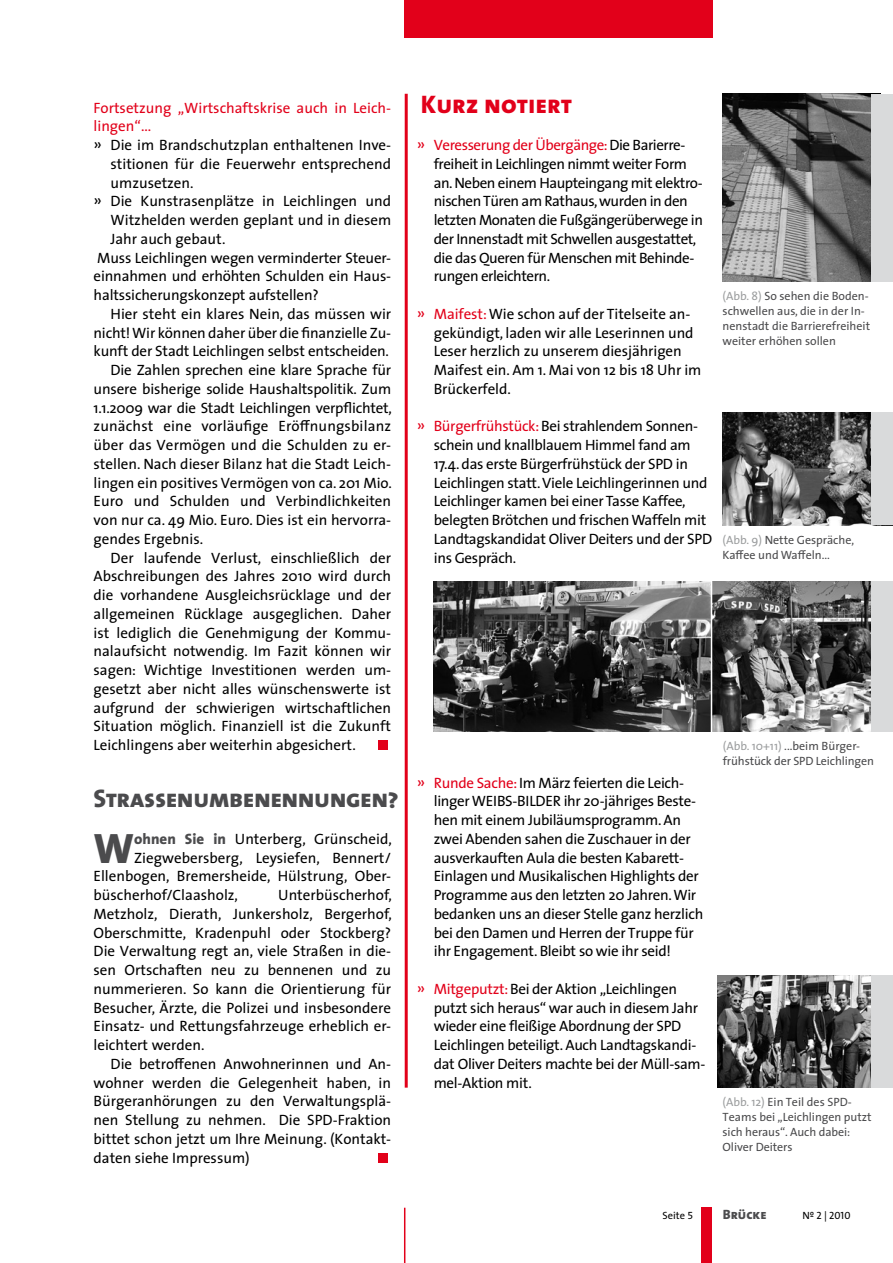
<style>
.page{position:relative;width:893px;height:1263px;background:#fff}
.page>*{position:absolute;margin:0;border:0;box-sizing:border-box;transform-origin:0 0}
.t1{font:800 42.75px "The Sans";color:#4b4b4d}
.t2{font:25.5px "The Sans Extra Bold Caps";letter-spacing:-.02em;color:#4b4b4d}
.t3{font:25.5px "The Sans Extra Bold Caps";color:#e2001a}
.t4{font:15px/18.8px "The Sans";letter-spacing:-.01em;color:#000}
.t5{font:15px/18.8px "The Sans";letter-spacing:-.03em;color:#000}
.t6{font:15px "The Sans";letter-spacing:.01em;color:#000}
.t7{font:15px "The Sans";color:#e2001a}
.t8{font:13.5px "The Sans Extra Bold Caps";color:#4b4b4d}
.t9{font:12px/15px "The Sans";color:#4b4b4d}
.t10{font:10.5px "The Sans Regular Caps";color:#000}
.t11{font:10.5px "The Sans";color:#000}
.s1{font-family:"SPD2002 The Sans";font-size:16.5px}
.s2{font-weight:800;color:#4b4b4d}
.s3{font-family:"SPD2002 The Sans";font-size:16.5px;color:#e2001a}
.s4{color:#e2001a}
.s5{color:#9c9e9f}
.s6{font-family:"The Sans Regular Expert"}
</style>
<div class="page">
<div style="left:378px;top:740px;width:10px;height:10px;background:#e2001a"></div>
<hr style="left:404px;top:1208px;width:1px;height:55px;background:#e2001a">
<div style="left:702px;top:1208px;width:10px;height:55px;background:#e2001a"></div>
<div style="left:404px;top:0;width:308px;height:38px;background:#e2001a"></div>
<img style="left:723px;top:94px;width:149px;height:187px">
<img style="left:723px;top:412px;width:149px;height:113px">
<img style="left:718px;top:975px;width:154px;height:113px">
<div style="left:872px;top:94px;width:21px;height:187px;background:#d9dadb"></div>
<div style="left:872px;top:412px;width:21px;height:113px;background:#d9dadb"></div>
<div style="left:872px;top:975px;width:21px;height:113px;background:#d9dadb"></div>
<hr style="left:405px;top:94px;width:3px;height:994px;background:#e2001a">
<div style="left:378px;top:1153px;width:10px;height:10px;background:#e2001a"></div>
<img style="left:434px;top:581px;width:277px;height:150px">
<img style="left:712px;top:581px;width:160px;height:150px">
<div style="left:872px;top:581px;width:21px;height:150px;background:#d9dadb"></div>
<p class="t7" style="left:94px;top:95px;width:299px">Fortsetzung „Wirtschaftskrise auch in Leich-</p>
<p class="t7" style="left:94px;top:114px;width:59px">lingen“...</p>
<p class="t4" style="left:94px;top:135px;width:299px"><span class="s1">»</span> Die im Brandschutzplan enthaltenen Inve-</p>
<p class="t4" style="left:111px;top:154px;width:282px">stitionen für die Feuerwehr entsprechend</p>
<p class="t4" style="left:111px;top:173px;width:85px">umzusetzen.</p>
<p class="t4" style="left:94px;top:191px;width:299px"><span class="s1">»</span> Die Kunstrasenplätze in Leichlingen und</p>
<p class="t4" style="left:111px;top:210px;width:282px">Witzhelden werden geplant und in diesem</p>
<p class="t4" style="left:111px;top:229px;width:116px">Jahr auch gebaut.</p>
<p class="t4" style="left:97px;top:248px;width:295px">Muss Leichlingen wegen verminderter Steuer-</p>
<p class="t4" style="left:94px;top:266px;width:299px">einnahmen und erhöhten Schulden ein Haus-</p>
<p class="t4" style="left:94px;top:285px;width:227px">haltssicherungskonzept aufstellen?</p>
<p class="t4" style="left:111px;top:304px;width:282px">Hier steht ein klares Nein, das müssen wir</p>
<p class="t4" style="left:94px;top:323px;width:299px">nicht! Wir können daher über die finanzielle Zu-</p>
<p class="t4" style="left:94px;top:341px;width:297px">kunft der Stadt Leichlingen selbst entscheiden.</p>
<p class="t4" style="left:111px;top:360px;width:282px">Die Zahlen sprechen eine klare Sprache für</p>
<p class="t4" style="left:94px;top:379px;width:299px">unsere bisherige solide Haushaltspolitik. Zum</p>
<p class="t4" style="left:94px;top:398px;width:300px">1.1.2009 war die Stadt Leichlingen verpflichtet,</p>
<p class="t6" style="left:94px;top:414px;width:299px">zunächst eine vorläufige Eröffnungsbilanz</p>
<p class="t6" style="left:94px;top:432px;width:299px">über das Vermögen und die Schulden zu er-</p>
<p class="t4" style="left:94px;top:454px;width:299px">stellen. Nach dieser Bilanz hat die Stadt Leich-</p>
<p class="t4" style="left:94px;top:473px;width:300px">lingen ein positives Vermögen von ca. 201 Mio.</p>
<p class="t4" style="left:94px;top:491px;width:299px">Euro und Schulden und Verbindlichkeiten</p>
<p class="t4" style="left:94px;top:510px;width:299px">von nur ca. 49 Mio. Euro. Dies ist ein hervorra-</p>
<p class="t4" style="left:94px;top:529px;width:111px">gendes Ergebnis.</p>
<p class="t4" style="left:111px;top:548px;width:282px">Der laufende Verlust, einschließlich der</p>
<p class="t4" style="left:94px;top:566px;width:299px">Abschreibungen des Jahres 2010 wird durch</p>
<p class="t4" style="left:94px;top:585px;width:299px">die vorhandene Ausgleichsrücklage und der</p>
<p class="t4" style="left:94px;top:604px;width:299px">allgemeinen Rücklage ausgeglichen. Daher</p>
<p class="t4" style="left:94px;top:623px;width:299px">ist lediglich die Genehmigung der Kommu-</p>
<p class="t4" style="left:94px;top:641px;width:299px">nalaufsicht notwendig. Im Fazit können wir</p>
<p class="t4" style="left:94px;top:660px;width:299px">sagen: Wichtige Investitionen werden um-</p>
<p class="t4" style="left:94px;top:679px;width:299px">gesetzt aber nicht alles wünschenswerte ist</p>
<p class="t4" style="left:94px;top:698px;width:299px">aufgrund der schwierigen wirtschaftlichen</p>
<p class="t4" style="left:94px;top:716px;width:299px">Situation möglich. Finanziell ist die Zukunft</p>
<p class="t4" style="left:94px;top:735px;width:264px">Leichlingens aber weiterhin abgesichert.</p>
<h2 class="t2" style="left:94px;top:777px;width:306px">Straßenumbenennungen?</h2>
<h1 class="t1" style="left:94px;top:812px;width:42px">W</h1>
<p class="t4" style="left:134px;top:829px;width:259px"><span class="s2">ohnen Sie in</span> Unterberg, Grünscheid,</p>
<p class="t4" style="left:134px;top:848px;width:258px">Ziegwebersberg, Leysiefen, Bennert/</p>
<p class="t4" style="left:94px;top:866px;width:299px">Ellenbogen, Bremersheide, Hülstrung, Ober-</p>
<p class="t4" style="left:94px;top:885px;width:146px">büscherhof/Claasholz,</p>
<p class="t4" style="left:94px;top:885px;width:300px;text-align:justify;text-indent:185px">Unterbüscherhof, Metzholz, Dierath, Junkersholz, Bergerhof, Oberschmitte, Kradenpuhl oder Stockberg?<br>Die Verwaltung regt an, viele Straßen in die&shy;sen Ortschaften neu zu bennenen und zu nummerieren. So kann die Orientierung für Besucher, Ärzte, die Polizei und insbesondere Einsatz- und Rettungsfahrzeuge erheblich er&shy;leichtert werden.</p>
<p class="t4" style="left:94px;top:1054px;width:299px;text-align:justify;text-indent:17px">Die betroffenen Anwohnerinnen und An&shy;wohner werden die Gelegenheit haben, in Bürgeranhörungen zu den Verwaltungsplä&shy;nen Stellung zu nehmen. Die SPD-Fraktion bittet schon jetzt um Ihre Meinung. (Kontakt&shy;daten siehe Impressum)</p>
<h2 class="t3" style="left:421px;top:82px;width:153px">Kurz notiert</h2>
<p class="t5" style="left:434px;top:135px;width:271px;text-indent:-17px"><span class="s3">»</span> <span class="s4">Veresserung der Übergänge:</span> Die Barierre&shy;freiheit in Leichlingen nimmt weiter Form an. Neben einem Haupteingang mit elektro&shy;nischen Türen am Rathaus, wurden in den letzten Monaten die Fußgängerüberwege in der Innenstadt mit Schwellen ausgestattet, die das Queren für Menschen mit Behinde&shy;rungen erleichtern.</p>
<p class="t4" style="left:434px;top:304px;width:269px;text-indent:-17px"><span class="s3">»</span> <span class="s4">Maifest:</span> Wie schon auf der Titelseite an&shy;gekündigt, laden wir alle Leserinnen und Leser herzlich zu unserem diesjährigen Maifest ein. Am 1. Mai von 12 bis 18 Uhr im Brückerfeld.</p>
<p class="t4" style="left:434px;top:416px;width:280px;text-indent:-17px"><span class="s3">»</span> <span class="s4">Bürgerfrühstück:</span> Bei strahlendem Sonnen&shy;schein und knallblauem Himmel fand am 17.4. das erste Bürgerfrühstück der SPD in Leichlingen statt. Viele Leichlingerinnen und Leichlinger kamen bei einer Tasse Kaffee, belegten Brötchen und frischen Waffeln mit Landtagskandidat Oliver Deiters und der SPD ins Gespräch.</p>
<p class="t9" style="left:723px;top:288px;width:149px"><span class="s5">(Abb. 8)</span> So sehen die Boden&shy;schwellen aus, die in der In&shy;nenstadt die Barrierefreiheit weiter erhöhen sollen</p>
<p class="t9" style="left:723px;top:532px;width:133px"><span class="s5">(Abb. 9)</span> Nette Gespräche,<br>Kaffee und Waffeln...</p>
<p class="t4" style="left:434px;top:773px;width:271px;text-indent:-17px"><span class="s3">»</span> <span class="s4">Runde Sache:</span> Im März feierten die Leich&shy;linger WEIBS-BILDER ihr 20-jähriges Beste&shy;hen mit einem Jubiläumsprogramm. An zwei Abenden sahen die Zuschauer in der ausverkauften Aula die besten Kabarett-Einlagen und Musikalischen Highlights der Programme aus den letzten 20 Jahren. Wir bedanken uns an dieser Stelle ganz herzlich bei den Damen und Herren der Truppe für ihr Engagement. Bleibt so wie ihr seid!</p>
<p class="t4" style="left:434px;top:979px;width:273px;text-indent:-17px"><span class="s3">»</span> <span class="s4">Mitgeputzt:</span> Bei der Aktion „Leichlingen putzt sich heraus“ war auch in diesem Jahr wieder eine fleißige Abordnung der SPD Leichlingen beteiligt. Auch Landtagskandi&shy;dat Oliver Deiters machte bei der Müll-sam&shy;mel-Aktion mit.</p>
<p class="t9" style="left:723px;top:738px;width:153px"><span class="s5">(Abb. 10+11)</span> ...beim Bürger&shy;frühstück der SPD Leichlingen</p>
<p class="t9" style="left:723px;top:1094px;width:150px"><span class="s5">(Abb. 12)</span> Ein Teil des SPD-<br>Teams bei „Leichlingen putzt sich heraus“. Auch dabei:<br>Oliver Deiters</p>
<p class="t11" style="left:662px;top:1206px;width:32px">Seite <span class="s6">5</span></p>
<p class="t8" style="left:723px;top:1203px;width:45px">Brücke</p>
<p class="t10" style="left:802px;top:1209px;width:50px">Nº 2 | 2010</p>
</div>
